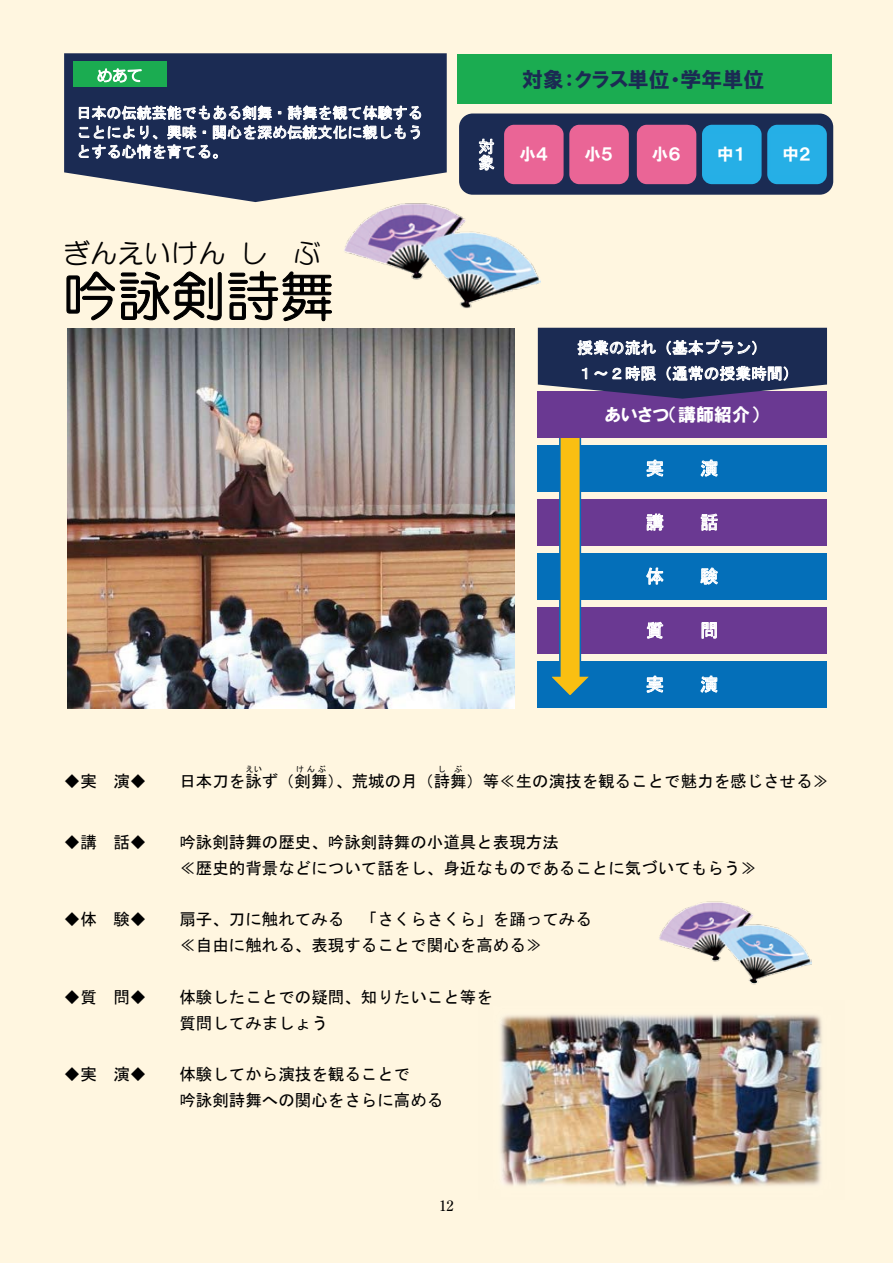
<style>
.page{position:relative;width:893px;height:1263px;background:#fff6e0}
.page>*{position:absolute;margin:0;border:0;box-sizing:border-box;transform-origin:0 0}
.t1{font:54px "HG Maru Gothic MPRO";letter-spacing:.005em;color:#000}
.t2{font:27px "HG Maru Gothic MPRO";letter-spacing:.005em;color:#000}
.t3{font:21px "HGP Soei Kakugothic UB";color:#1b2b53}
.t4{font:18px "MS Gothic";color:#fff}
.t5{font:18px "HGP Soei Kakugothic UB";color:#fff}
.t6{font:16.5px/25.8px "MS Gothic";color:#000}
.t7{font:16.5px "HGP Soei Kakugothic UB";color:#fff}
.t8{font:16.5px/16.4px "MS Gothic";color:#fff}
.t9{font:15.75px/25.7px "MS Gothic";letter-spacing:.005em;color:#fff}
.t10{font:15.75px "Century";color:#000}
.t11{font:15px/19.5px "MS Gothic";color:#fff;text-align:justify}
.t12{font:15px "HG Maru Gothic MPRO";color:#fff}
.t13{font:500 14.25px "Ryumin Pr 6";color:#000}
.t14{font:8.25px "MS Gothic";color:#000}
</style>
<div class="page">
<svg style="left:64px;top:53px;width:383px;height:149px;background:#394666"></svg>
<svg style="left:79px;top:105px;width:342px;height:59px;background:#535f7d"></svg>
<svg style="left:66px;top:270px;width:266px;height:52px"></svg>
<img style="left:68px;top:328px;width:447px;height:381px">
<div style="left:538px;top:661px;width:289px;height:46px;background:#046fb9"></div>
<svg style="left:538px;top:328px;width:289px;height:367px"></svg>
<div style="left:459px;top:113px;width:374px;height:82px;background:#1b2b53;border-radius:14px"></div>
<img style="left:478px;top:124px;width:349px;height:60px">
<svg style="left:479px;top:139px;width:15px;height:31px"></svg>
<div style="left:504px;top:125px;width:60px;height:59px;background:#ea6596;border-radius:10px"></div>
<div style="left:569px;top:125px;width:60px;height:59px;background:#ea6596;border-radius:10px"></div>
<div style="left:637px;top:125px;width:59px;height:59px;background:#ea6596;border-radius:10px"></div>
<div style="left:702px;top:125px;width:60px;height:59px;background:#25afe6;border-radius:10px"></div>
<div style="left:767px;top:125px;width:60px;height:59px;background:#25afe6;border-radius:10px"></div>
<div style="left:458px;top:54px;width:374px;height:50px;background:#1bac51"></div>
<div style="left:73px;top:61px;width:93px;height:25px;background:#1bac51"></div>
<svg style="left:98px;top:68px;width:44px;height:14px"></svg>
<img style="left:344px;top:189px;width:196px;height:120px">
<img style="left:659px;top:901px;width:152px;height:84px">
<img style="left:500px;top:1014px;width:322px;height:172px">
<p class="t12" style="left:97px;top:68px;width:47px">めあて</p>
<p class="t3" style="left:522px;top:69px;width:244px">対象：クラス単位・学年単位</p>
<p class="t11" style="left:76px;top:103px;width:348px">日本の伝統芸能でもある剣舞・詩舞を観て体験することにより、興味・関心を深め伝統文化に親しもうとする心情を育てる。</p>
<h2 class="t2" style="left:63px;top:240px;width:164px">ぎんえいけん</h2>
<h2 class="t2" style="left:239px;top:240px;width:28px">し</h2>
<h2 class="t2" style="left:293px;top:240px;width:28px">ぶ</h2>
<h1 class="t1" style="left:63px;top:269px;width:272px">吟詠剣詩舞</h1>
<p class="t8" style="left:478px;top:139px;width:17px">対象</p>
<p class="t7" style="left:519px;top:146px;width:30px">小４</p>
<p class="t7" style="left:584px;top:146px;width:30px">小５</p>
<p class="t7" style="left:652px;top:146px;width:30px">小６</p>
<p class="t7" style="left:717px;top:146px;width:30px">中１</p>
<p class="t7" style="left:782px;top:146px;width:30px">中２</p>
<p class="t9" style="left:577px;top:335px;width:223px">授業の流れ（基本プラン）<br>１～２時限（通常の授業時間）</p>
<p class="t5" style="left:605px;top:405px;width:156px">あいさつ（講師紹介）</p>
<p class="t4" style="left:646px;top:459px;width:19px">実</p>
<p class="t4" style="left:700px;top:459px;width:19px">演</p>
<p class="t4" style="left:646px;top:513px;width:19px">講</p>
<p class="t4" style="left:700px;top:513px;width:19px">話</p>
<p class="t4" style="left:646px;top:567px;width:19px">体</p>
<p class="t4" style="left:700px;top:567px;width:19px">験</p>
<p class="t4" style="left:646px;top:621px;width:19px">質</p>
<p class="t4" style="left:700px;top:621px;width:19px">問</p>
<p class="t4" style="left:646px;top:675px;width:19px">実</p>
<p class="t4" style="left:700px;top:675px;width:19px">演</p>
<p class="t14" style="left:245px;top:765px;width:18px">えい</p>
<p class="t14" style="left:296px;top:765px;width:32px">けんぶ</p>
<p class="t14" style="left:438px;top:765px;width:10px">し</p>
<p class="t14" style="left:454px;top:765px;width:10px">ぶ</p>
<p class="t6" style="left:64px;top:768px;width:84px">◆実 演◆</p>
<p class="t6" style="left:179px;top:768px;width:651px">日本刀を詠ず（剣舞）、荒城の月（詩舞）等≪生の演技を観ることで魅力を感じさせる≫</p>
<p class="t6" style="left:64px;top:829px;width:84px">◆講 話◆</p>
<p class="t6" style="left:179px;top:829px;width:579px">吟詠剣詩舞の歴史、吟詠剣詩舞の小道具と表現方法<br>≪歴史的背景などについて話をし、身近なものであることに気づいてもらう≫</p>
<p class="t6" style="left:64px;top:907px;width:84px">◆体 験◆</p>
<p class="t6" style="left:179px;top:907px;width:414px">扇子、刀に触れてみる 「さくらさくら」を踊ってみる≪自由に触れる、表現することで関心を高める≫</p>
<p class="t6" style="left:64px;top:984px;width:84px">◆質 問◆</p>
<p class="t6" style="left:179px;top:984px;width:315px">体験したことでの疑問、知りたいこと等を質問してみましょう</p>
<p class="t6" style="left:64px;top:1061px;width:84px">◆実 演◆</p>
<p class="t6" style="left:179px;top:1061px;width:265px">体験してから演技を観ることで<br>吟詠剣詩舞への関心をさらに高める</p>
<p class="t10" style="left:438px;top:1192px;width:19px">12</p>
<p class="t13" style="left:439px;top:1194px;width:16px">12</p>
</div>
